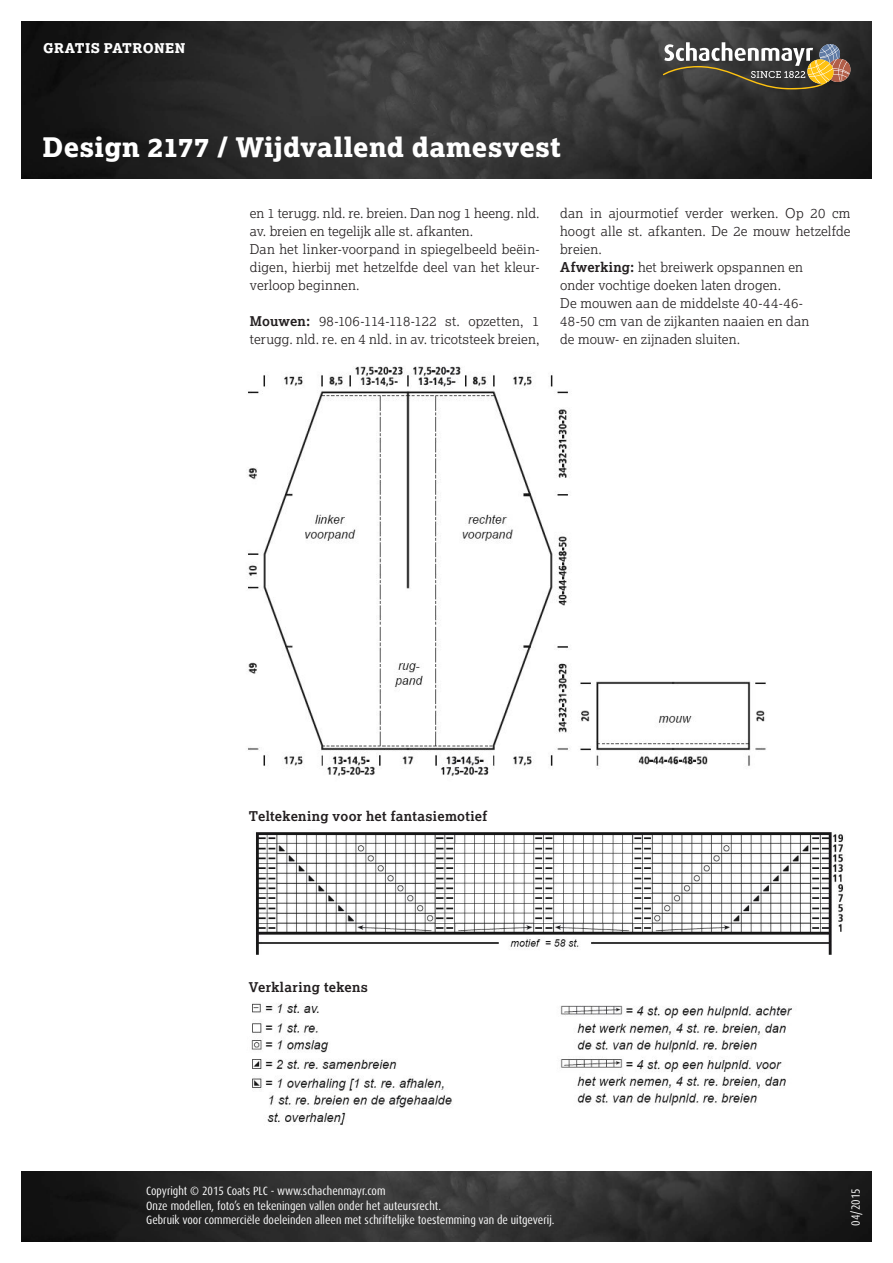
<style>
.page{position:relative;width:893px;height:1263px;background:#fff}
.page>*{position:absolute;margin:0;border:0;box-sizing:border-box;transform-origin:0 0}
.t1{font:800 27px "Lexia";letter-spacing:.01em;color:#fff}
.t2{font:300 13.5px/18px "Lexia";letter-spacing:.005em;color:#231f20}
.t3{font:700 13.5px "Lexia";letter-spacing:.025em;color:#231f20}
.t4{font:800 13.5px "Lexia";letter-spacing:.03em;color:#fff}
.t5{font:condensed 12px "Dax OT";color:#fff}
.s1{font-weight:700}
</style>
<div class="page">
<img style="left:21px;top:1172px;width:851px;height:70px">
<img style="left:21px;top:21px;width:851px;height:158px">
<svg style="left:663px;top:42px;width:187px;height:47px;background:#6b6558"></svg>
<img style="left:247px;top:366px;width:519px;height:410px">
<img style="left:256px;top:832px;width:588px;height:123px">
<img style="left:251px;top:1003px;width:201px;height:122px">
<img style="left:560px;top:1005px;width:232px;height:101px">
<p class="t4" style="left:43px;top:39px;width:144px">GRATIS PATRONEN</p>
<p class="t1" style="left:43px;top:130px;width:520px">Design 2177 / Wijdvallend damesvest</p>
<p class="t2" style="left:250px;top:204px;width:291px">en 1 terugg. nld. re. breien. Dan nog 1 heeng. nld. av. breien en tegelijk alle st. afkanten.</p>
<p class="t2" style="left:250px;top:240px;width:291px;text-align:justify">Dan het linker-voorpand in spiegelbeeld beëin&shy;digen, hierbij met hetzelfde deel van het kleur&shy;verloop beginnen.</p>
<p class="t2" style="left:250px;top:312px;width:291px"><span class="s1">Mouwen:</span> 98-106-114-118-122 st. opzetten, 1 terugg. nld. re. en 4 nld. in av. tricotsteek breien,</p>
<p class="t2" style="left:560px;top:204px;width:292px;text-align:justify">dan in ajourmotief verder werken. Op 20 cm hoogt alle st. afkanten. De 2e mouw hetzelfde breien.</p>
<p class="t2" style="left:560px;top:258px;width:244px"><span class="s1">Afwerking:</span> het breiwerk opspannen en</p>
<p class="t2" style="left:560px;top:276px;width:222px">onder vochtige doeken laten drogen.</p>
<p class="t2" style="left:560px;top:294px;width:244px">De mouwen aan de middelste 40-44-46-</p>
<p class="t2" style="left:560px;top:312px;width:251px">48-50 cm van de zijkanten naaien en dan</p>
<p class="t2" style="left:560px;top:330px;width:182px">de mouw- en zijnaden sluiten.</p>
<p class="t3" style="left:249px;top:807px;width:240px">Teltekening voor het fantasiemotief</p>
<p class="t3" style="left:249px;top:978px;width:121px">Verklaring tekens</p>
<p class="t5" style="left:146px;top:1183px;width:241px">Copyright © 2015 Coats PLC - www.schachenmayr.com</p>
<p class="t5" style="left:146px;top:1198px;width:296px">Onze modellen, foto’s en tekeningen vallen onder het auteursrecht.</p>
<p class="t5" style="left:146px;top:1212px;width:410px">Gebruik voor commerciële doeleinden alleen met schriftelijke toestemming van de uitgeverij.</p>
<p class="t5" style="left:848px;top:1225px;width:39px;rotate:-90deg">04/2015</p>
</div>
